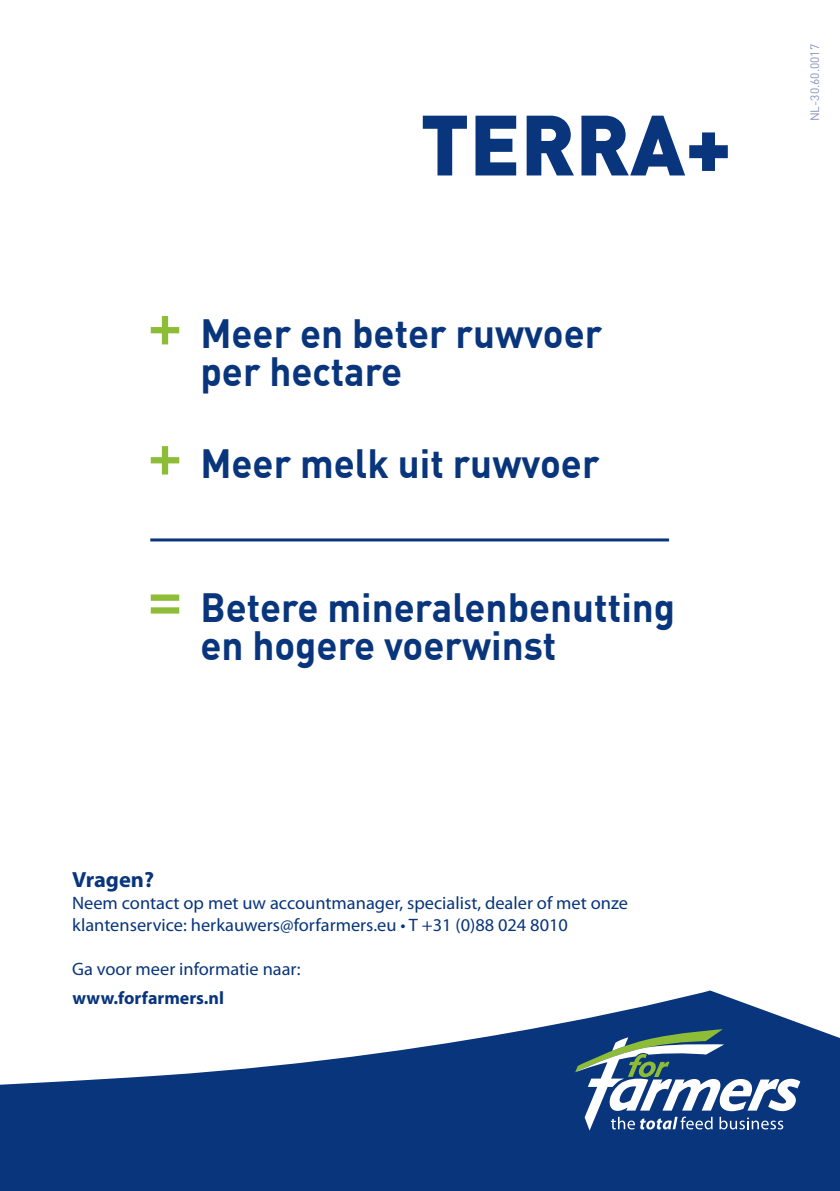
<style>
.page{position:relative;width:840px;height:1191px;background:#fff}
.page>*{position:absolute;margin:0;border:0;box-sizing:border-box;transform-origin:0 0}
.t1{font:900 84px "DIN Offc";color:#08357c}
.t2{font:700 40px "DIN Offc";color:#08357c;scale:.96 1}
.t3{font:700 22px "Myriad Pro";color:#08357c}
.t4{font:18px/22px "Myriad Pro";color:#08357c}
.t5{font:700 18px "Myriad Pro";color:#08357c}
.t6{font:12px "DIN Offc";color:#8892bc}
.s1{font-weight:500;font-size:66px;color:#8dbc37}
</style>
<div class="page">
<svg style="left:0;top:990px;width:839px;height:201px;fill:#08357c"></svg>
<svg style="left:574px;top:1029px;width:225px;height:101px"></svg>
<hr style="left:150px;top:538px;width:518px;height:3px;background:#08357c">
<p class="t1" style="left:420px;top:89px;width:313px">TERRA+</p>
<p class="t2" style="left:147px;top:307px;width:475px"><span class="s1">+</span> Meer en beter ruwvoer</p>
<p class="t2" style="left:200px;top:346px;width:212px">per hectare</p>
<p class="t2" style="left:147px;top:438px;width:472px"><span class="s1">+</span> Meer melk uit ruwvoer</p>
<p class="t2" style="left:147px;top:582px;width:551px"><span class="s1">=</span> Betere mineralenbenutting</p>
<p class="t2" style="left:200px;top:620px;width:372px">en hogere voerwinst</p>
<p class="t3" style="left:72px;top:865px;width:83px">Vragen?</p>
<p class="t4" style="left:72px;top:891px;width:557px">Neem contact op met uw accountmanager, specialist, dealer of met onze klantenservice: herkauwers@forfarmers.eu • T +31 (0)88 024 8010</p>
<p class="t4" style="left:72px;top:957px;width:230px">Ga voor meer informatie naar:</p>
<p class="t5" style="left:73px;top:986px;width:153px">www.forfarmers.nl</p>
<p class="t6" style="left:806px;top:121px;width:79px;rotate:-90deg">NL-30.60.0017</p>
</div>
